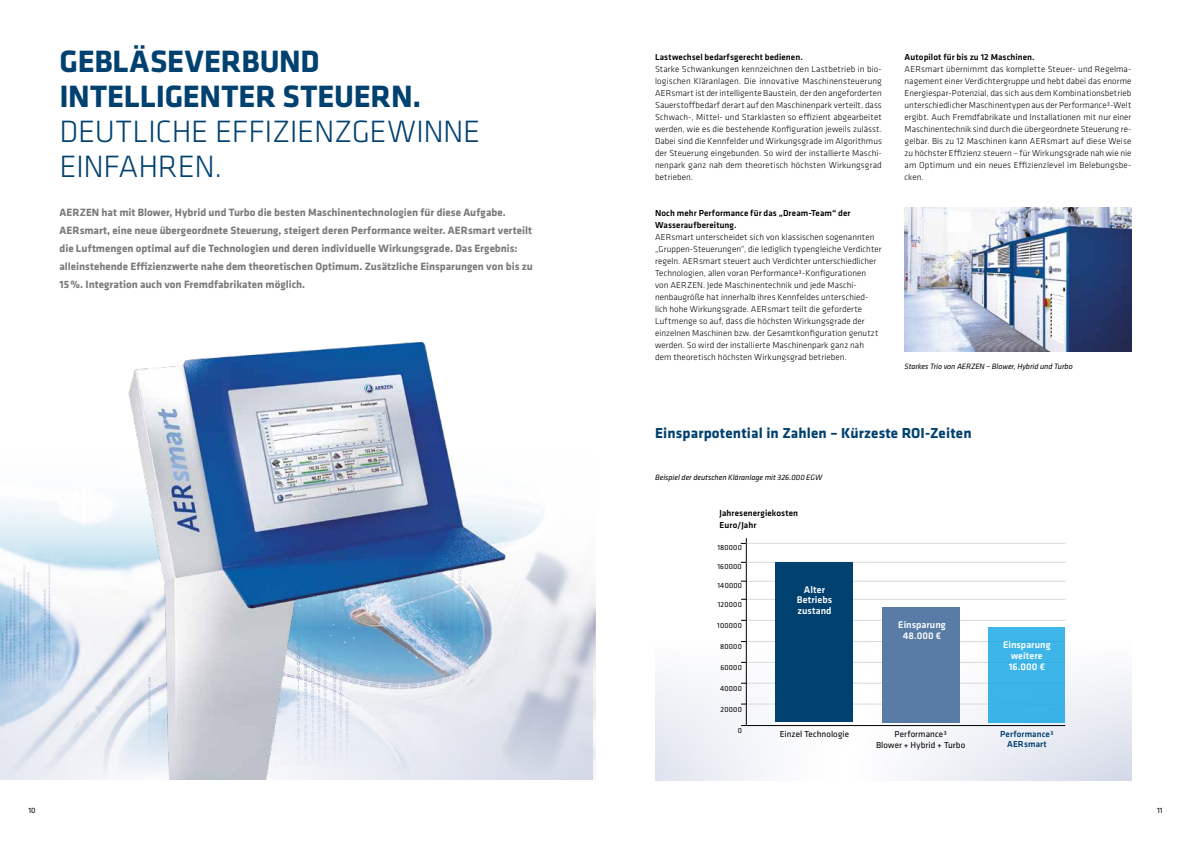
<style>
.page{position:relative;width:1191px;height:842px;background:#fff}
.page>*{position:absolute;margin:0;border:0;box-sizing:border-box;transform-origin:0 0}
.t1{font:700 32px/35px "Klavika";letter-spacing:-.005em;color:#004170}
.t2{font:300 32px/35px "Klavika";letter-spacing:-.015em;color:#004170}
.t3{font:700 15px "Klavika";letter-spacing:.01em;color:#004170}
.t4{font:700 11px/18px "Klavika";color:#7c7b7b}
.t5{font:500 10px/10.7px "Klavika";letter-spacing:.005em;color:#fff;text-align:center}
.t6{font:300 9px/12px "Klavika";letter-spacing:.005em;color:#000;text-align:justify}
.t7{font:500 9px/12px "Klavika";letter-spacing:.01em;color:#000}
.t8{font:9px/10.8px "Klavika";letter-spacing:.005em;color:#000;text-align:center}
.t9{font:500 9px/10.3px "Klavika";letter-spacing:.01em;color:#004170;text-align:center}
.t10{font:italic 8px "Klavika";letter-spacing:-.005em;color:#000}
.t11{font:8px "Klavika";color:#000}
.t12{font:7.6px "Klavika";letter-spacing:.025em;color:#000}
</style>
<div class="page">
<svg style="left:655px;top:640px;width:476px;height:140px"></svg>
<img style="left:904px;top:207px;width:227px;height:145px">
<svg style="left:0;top:627px;width:36px;height:153px;background:#c3d6e9"></svg>
<svg style="left:0;top:501px;width:36px;height:126px"></svg>
<img style="left:36px;top:342px;width:559px;height:438px">
<hr style="left:746px;top:581px;width:319px;height:1px;background:#dadada">
<hr style="left:746px;top:704px;width:319px;height:1px;background:#dadada">
<hr style="left:746px;top:683px;width:319px;height:1px;background:#dadada">
<hr style="left:746px;top:662px;width:319px;height:1px;background:#dadada">
<hr style="left:746px;top:641px;width:319px;height:1px;background:#dadada">
<hr style="left:746px;top:620px;width:319px;height:1px;background:#dadada">
<hr style="left:746px;top:599px;width:319px;height:1px;background:#dadada">
<hr style="left:746px;top:538px;width:1px;height:188px;background:#000">
<hr style="left:746px;top:725px;width:319px;height:1px;background:#000">
<hr style="left:746px;top:543px;width:319px;height:1px;background:#dadada">
<hr style="left:746px;top:562px;width:319px;height:1px;background:#dadada">
<div style="left:775px;top:562px;width:78px;height:160px;background:#004170"></div>
<div style="left:881px;top:607px;width:78px;height:115px;background:#587ca5"></div>
<div style="left:988px;top:627px;width:77px;height:95px;background:#3cb4e8"></div>
<h1 class="t1" style="left:60px;top:45px;width:363px">GEBLÄSEVERBUND<br>INTELLIGENTER STEUERN.</h1>
<h1 class="t2" style="left:60px;top:115px;width:422px">DEUTLICHE EFFIZIENZGEWINNE<br>EINFAHREN.</h1>
<p class="t4" style="left:60px;top:204px;width:475px">AERZEN hat mit Blower, Hybrid und Turbo die besten Maschinentechnologien für diese Aufgabe.<br>AERsmart, eine neue übergeordnete Steuerung, steigert deren Performance weiter. AERsmart verteilt die Luftmengen optimal auf die Technologien und deren individuelle Wirkungsgrade. Das Ergebnis: alleinstehende Effizienzwerte nahe dem theoretischen Optimum. Zusätzliche Einsparungen von bis zu 15%. Integration auch von Fremdfabrikaten möglich.</p>
<p class="t7" style="left:655px;top:51px;width:149px">Lastwechsel bedarfsgerecht bedienen.</p>
<p class="t6" style="left:655px;top:63px;width:228px">Starke Schwankungen kennzeichnen den Lastbetrieb in bio&shy;logischen Kläranlagen. Die innovative Maschinensteuerung AERsmart ist der intelligente Baustein, der den angeforderten Sauerstoffbedarf derart auf den Maschinenpark verteilt, dass Schwach-, Mittel- und Starklasten so effizient abgearbeitet werden, wie es die bestehende Konfiguration jeweils zulässt.<br>Dabei sind die Kennfelder und Wirkungsgrade im Algorithmus der Steuerung eingebunden. So wird der installierte Maschi&shy;nenpark ganz nah dem theoretisch höchsten Wirkungsgrad betrieben.</p>
<p class="t7" style="left:655px;top:207px;width:197px">Noch mehr Performance für das „Dream-Team“ der<br>Wasseraufbereitung.</p>
<p class="t6" style="left:655px;top:231px;width:228px;text-align:left">AERsmart unterscheidet sich von klassischen sogenannten „Gruppen-Steuerungen“, die lediglich typengleiche Verdichter regeln. AERsmart steuert auch Verdichter unterschiedlicher Technologien, allen voran Performance³-Konfigurationen von AERZEN. Jede Maschinentechnik und jede Maschi&shy;nenbaugröße hat innerhalb ihres Kennfeldes unterschied&shy;lich hohe Wirkungsgrade. AERsmart teilt die geforderte Luftmenge so auf, dass die höchsten Wirkungsgrade der einzelnen Maschinen bzw. der Gesamtkonfiguration genutzt werden. So wird der installierte Maschinenpark ganz nah dem theoretisch höchsten Wirkungsgrad betrieben.</p>
<p class="t7" style="left:904px;top:51px;width:132px">Autopilot für bis zu 12 Maschinen.</p>
<p class="t6" style="left:904px;top:63px;width:228px">AERsmart übernimmt das komplette Steuer- und Regelma&shy;nagement einer Verdichtergruppe und hebt dabei das enorme Energiespar-Potenzial, das sich aus dem Kombinationsbetrieb unterschiedlicher Maschinentypen aus der Performance³-Welt ergibt. Auch Fremdfabrikate und Installationen mit nur einer Maschinentechnik sind durch die übergeordnete Steuerung re&shy;gelbar. Bis zu 12 Maschinen kann AERsmart auf diese Weise zu höchster Effizienz steuern – für Wirkungsgrade nah wie nie am Optimum und ein neues Effizienzlevel im Belebungsbe&shy;cken.</p>
<p class="t10" style="left:904px;top:362px;width:170px">Starkes Trio von AERZEN – Blower, Hybrid und Turbo</p>
<h2 class="t3" style="left:655px;top:424px;width:318px">Einsparpotential in Zahlen – Kürzeste ROI-Zeiten</h2>
<p class="t10" style="left:655px;top:473px;width:169px">Beispiel der deutschen Kläranlage mit 326.000 EGW</p>
<p class="t7" style="left:719px;top:507px;width:80px">Jahresenergiekosten<br>Euro/Jahr</p>
<p class="t12" style="left:717px;top:544px;width:26px">180000</p>
<p class="t12" style="left:717px;top:563px;width:26px">160000</p>
<p class="t12" style="left:717px;top:582px;width:26px">140000</p>
<p class="t12" style="left:718px;top:600px;width:26px">120000</p>
<p class="t12" style="left:717px;top:621px;width:26px">100000</p>
<p class="t12" style="left:720px;top:642px;width:23px">80000</p>
<p class="t12" style="left:720px;top:663px;width:23px">60000</p>
<p class="t12" style="left:720px;top:684px;width:23px">40000</p>
<p class="t12" style="left:720px;top:705px;width:23px">20000</p>
<p class="t12" style="left:737px;top:727px;width:6px">0</p>
<p class="t5" style="left:796px;top:584px;width:37px">Alter<br>Betriebs zustand</p>
<p class="t5" style="left:898px;top:620px;width:49px">Einsparung<br>48.000 €</p>
<p class="t8" style="left:779px;top:729px;width:71px">Einzel Technologie</p>
<p class="t8" style="left:876px;top:729px;width:91px">Performance³<br>Blower + Hybrid + Turbo</p>
<p class="t5" style="left:1003px;top:640px;width:49px">Einsparung weitere<br>16.000 €</p>
<p class="t9" style="left:1000px;top:729px;width:55px">Performance³<br>AERsmart</p>
<p class="t11" style="left:28px;top:806px;width:9px">10</p>
<p class="t11" style="left:1157px;top:806px;width:7px">11</p>
</div>
